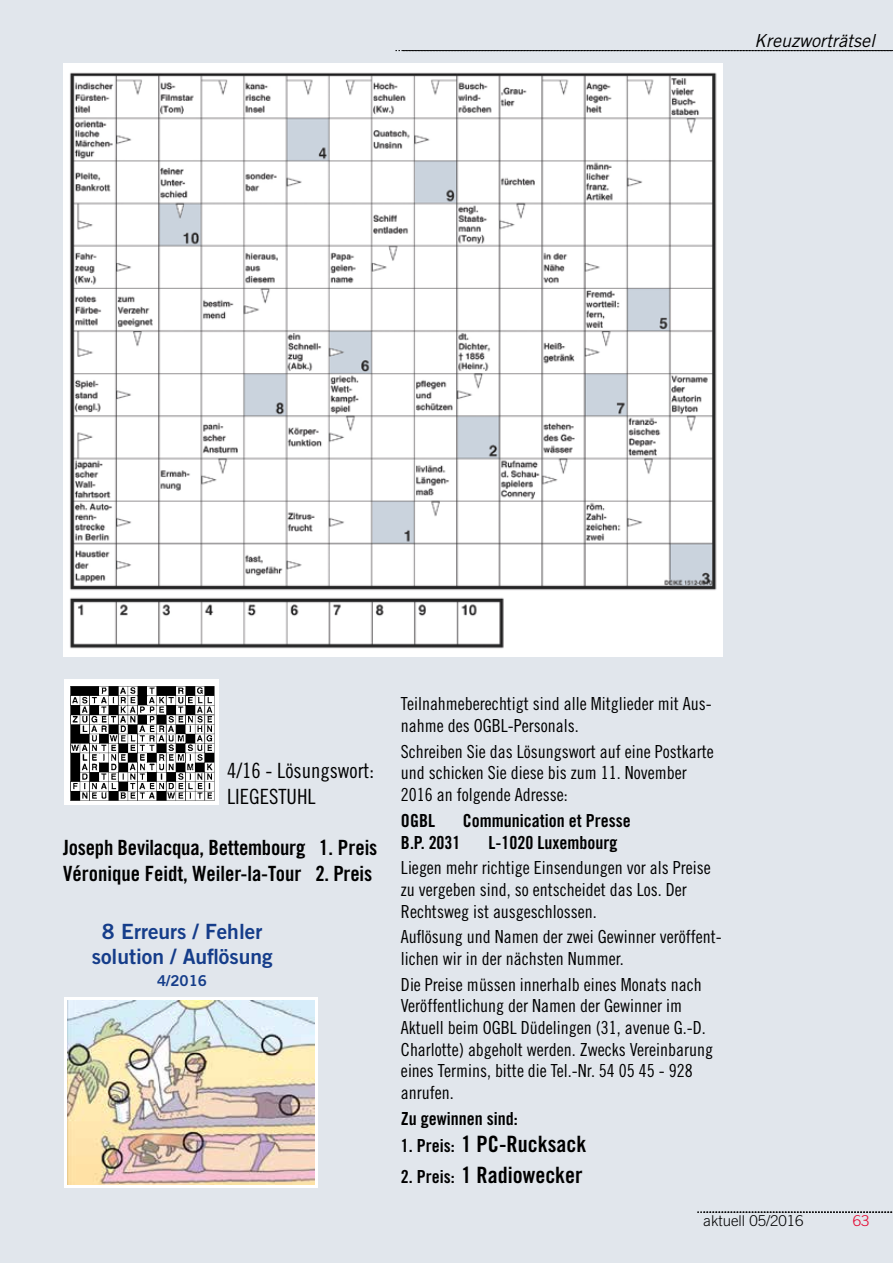
<style>
.page{position:relative;width:893px;height:1263px;background:#e1e6ec}
.page>*{position:absolute;margin:0;border:0;box-sizing:border-box;transform-origin:0 0}
.t1{font:22.5px "Trade Gothic LT Std Bd Cn 20";color:#000}
.t2{font:21px/25.2px "Trade Gothic LT Std Bd Cn 20";letter-spacing:-.01em;color:#000}
.t3{font:21px/25.2px "Trade Gothic LT Std Bd 2";color:#153d8a;text-align:center}
.t4{font:21px/25.2px "Trade Gothic LT Std Cn 18";color:#000}
.t5{font:18px/21.6px "Trade Gothic LT Std Cn 18";color:#000}
.t6{font:18px "Trade Gothic LT Std Bd Cn 20";color:#000}
.t7{font:italic 18px "Trade Gothic LT Std";color:#000}
.t8{font:300 15px "Trade Gothic LT Std";color:#000}
.t9{font:15px "Trade Gothic LT Std Bd 2";color:#153d8a}
.t10{font:300 15px "Trade Gothic LT Std";color:#e4032e}
.s1{font-size:18px}
</style>
<div class="page">
<div style="left:64px;top:997px;width:254px;height:191px;background:linear-gradient(to right,#fff,#fff)"></div>
<img style="left:68px;top:1001px;width:247px;height:184px">
<svg style="left:697px;top:1212px;width:196px;height:1px"></svg>
<svg style="left:395px;top:50px;width:498px;height:1px"></svg>
<img style="left:64px;top:64px;width:659px;height:590px">
<div style="left:64px;top:679px;width:154px;height:125px;background:#fff"></div>
<img style="left:70px;top:686px;width:145px;height:115px">
<p class="t7" style="left:754px;top:29px;width:122px">Kreuzworträtsel</p>
<p class="t4" style="left:227px;top:758px;width:148px">4/16 - Lösungswort:<br>LIEGESTUHL</p>
<p class="t2" style="left:63px;top:835px;width:316px">Joseph Bevilacqua, Bettembourg 1. Preis<br>Véronique Feidt, Weiler-la-Tour 2. Preis</p>
<p class="t3" style="left:92px;top:918px;width:182px">8 Erreurs / Fehler solution / Auflösung</p>
<p class="t9" style="left:157px;top:972px;width:51px">4/2016</p>
<p class="t5" style="left:401px;top:693px;width:312px">Teilnahmeberechtigt sind alle Mitglieder mit Aus&shy;nahme des OGBL-Personals.</p>
<p class="t5" style="left:401px;top:740px;width:314px">Schreiben Sie das Lösungswort auf eine Postkarte und schicken Sie diese bis zum 11. November<br>2016 an folgende Adresse:</p>
<p class="t6" style="left:401px;top:809px;width:36px">OGBL</p>
<p class="t6" style="left:463px;top:809px;width:169px">Communication et Presse</p>
<p class="t6" style="left:401px;top:831px;width:61px">B.P. 2031</p>
<p class="t6" style="left:489px;top:831px;width:130px">L-1020 Luxembourg</p>
<p class="t5" style="left:401px;top:857px;width:311px">Liegen mehr richtige Einsendungen vor als Preise zu vergeben sind, so entscheidet das Los. Der<br>Rechtsweg ist ausgeschlossen.</p>
<p class="t5" style="left:401px;top:926px;width:322px">Auflösung und Namen der zwei Gewinner veröffent&shy;lichen wir in der nächsten Nummer.</p>
<p class="t5" style="left:401px;top:973px;width:314px">Die Preise müssen innerhalb eines Monats nach Veröffentlichung der Namen der Gewinner im Aktuell beim OGBL Düdelingen (31, avenue G.-D.<br>Charlotte) abgeholt werden. Zwecks Vereinbarung eines Termins, bitte die Tel.-Nr. 54 05 45 - 928 anrufen.</p>
<p class="t6" style="left:401px;top:1107px;width:118px">Zu gewinnen sind:</p>
<p class="t1" style="left:401px;top:1130px;width:187px"><span class="s1">1. Preis:</span> 1 PC-Rucksack</p>
<p class="t1" style="left:401px;top:1161px;width:183px"><span class="s1">2. Preis:</span> 1 Radiowecker</p>
<p class="t8" style="left:703px;top:1212px;width:102px">aktuell 05/2016</p>
<p class="t10" style="left:853px;top:1212px;width:18px">63</p>
</div>
